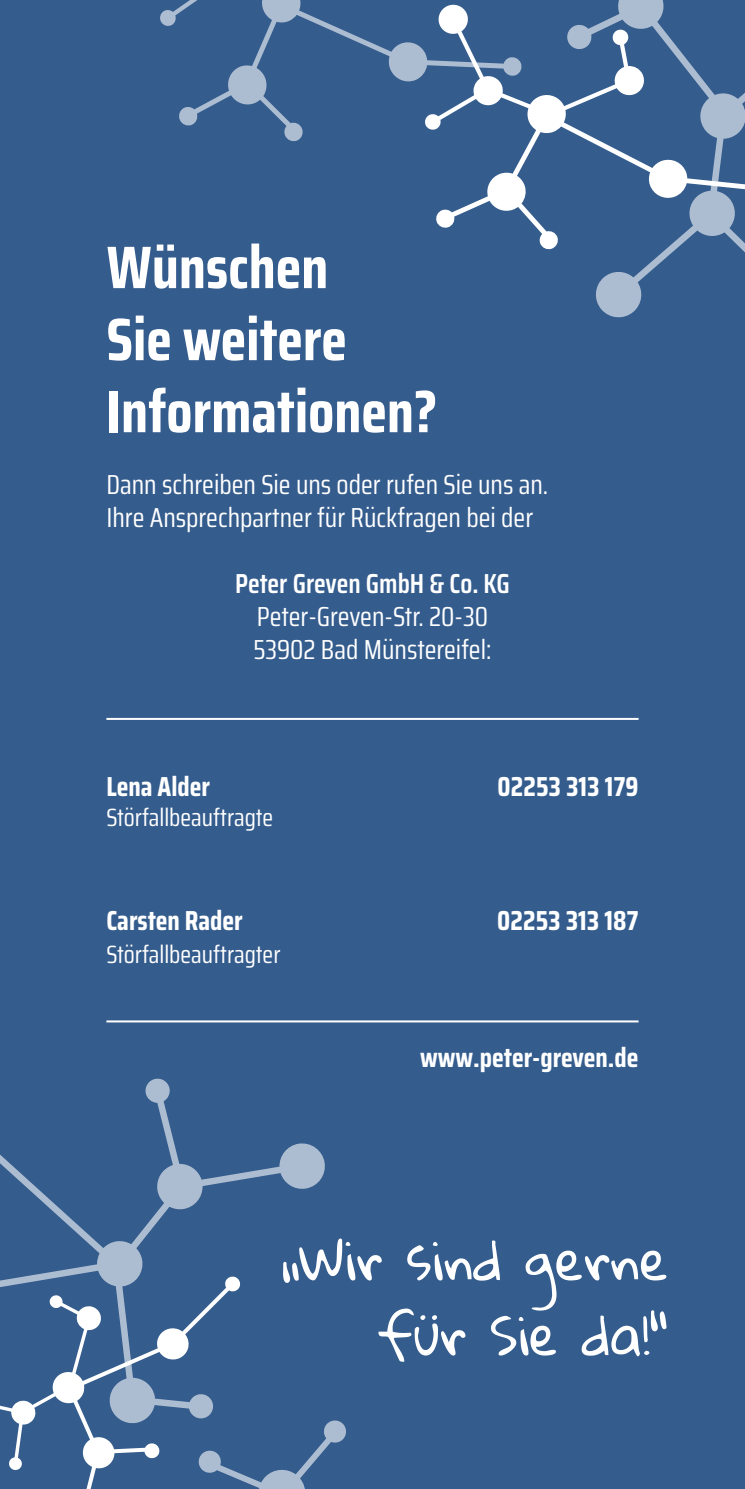
<style>
.page{position:relative;width:745px;height:1489px;background:#fff}
.page>*{position:absolute;margin:0;border:0;box-sizing:border-box;transform-origin:0 0}
.t1{font:700 60px/72px "Saira Condensed";color:#fff}
.t2{font:52.5px/75px "Gloria Hallelujah";color:#fff;text-align:right}
.t3{font:27.5px/33px "Saira Condensed";color:#fff}
.t4{font:700 27.5px "Saira Condensed";color:#fff}
.t5{font:600 27.5px "Saira Condensed";color:#fff}
.t6{font:25px "Saira Condensed";color:#fff}
</style>
<div class="page">
<div style="left:0;top:0;width:744px;height:1488px;background:#345c8d"></div>
<hr style="left:106px;top:718px;width:532px;height:2px;background:#fff">
<svg style="left:0;top:1078px;width:325px;height:197px"></svg>
<svg style="left:0;top:1275px;width:241px;height:213px"></svg>
<svg style="left:197px;top:1419px;width:149px;height:69px"></svg>
<svg style="left:596px;top:0;width:148px;height:318px"></svg>
<svg style="left:436px;top:3px;width:308px;height:247px"></svg>
<svg style="left:160px;top:0;width:362px;height:142px"></svg>
<hr style="left:106px;top:1020px;width:532px;height:2px;background:#fff">
<h1 class="t1" style="left:106px;top:231px;width:332px">Wünschen<br>Sie weitere<br>Informationen?</h1>
<p class="t3" style="left:106px;top:467px;width:443px">Dann schreiben Sie uns oder rufen Sie uns an.<br>Ihre Ansprechpartner für Rückfragen bei der</p>
<p class="t5" style="left:235px;top:562px;width:276px">Peter Greven GmbH &amp; Co. KG</p>
<p class="t3" style="left:253px;top:599px;width:239px">Peter-Greven-Str. 20-30<br>53902 Bad Münstereifel:</p>
<p class="t4" style="left:106px;top:765px;width:105px">Lena Alder</p>
<p class="t4" style="left:497px;top:765px;width:142px">02253 313 179</p>
<p class="t6" style="left:106px;top:798px;width:168px">Störfallbeauftragte</p>
<p class="t4" style="left:106px;top:899px;width:138px">Carsten Rader</p>
<p class="t4" style="left:497px;top:899px;width:143px">02253 313 187</p>
<p class="t6" style="left:106px;top:935px;width:175px">Störfallbeauftragter</p>
<p class="t4" style="left:420px;top:1035px;width:220px">www.peter-greven.de</p>
<h2 class="t2" style="left:280px;top:1224px;width:389px">„Wir sind gerne für Sie da!“</h2>
</div>
